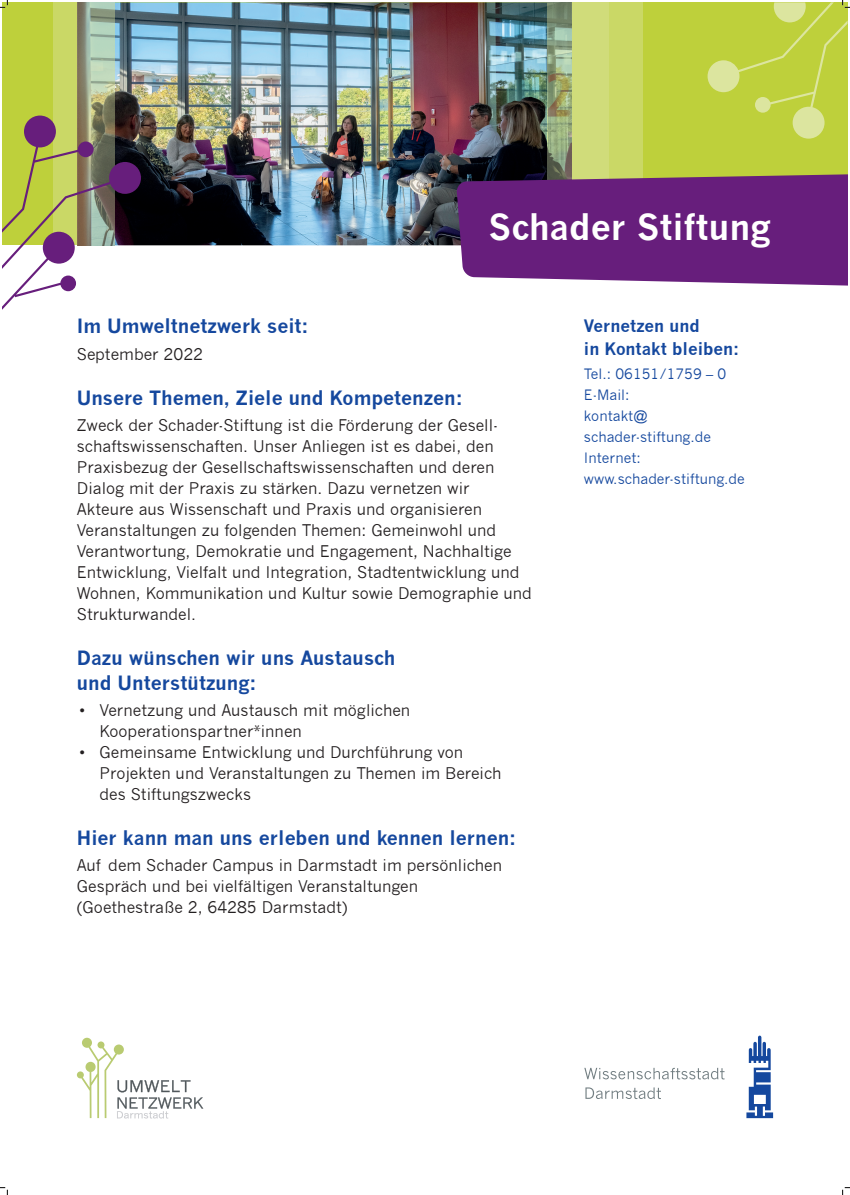
<style>
.page{position:relative;width:850px;height:1195px;background:#fff}
.page>*{position:absolute;margin:0;border:0;box-sizing:border-box;transform-origin:0 0}
.t1{font:700 35px "News Gothic";color:#fff}
.t2{font:700 19.25px/24.5px "News Gothic";color:#15489e}
.t3{font:700 16.8px/23.8px "News Gothic";color:#15489e}
.t4{font:15.75px/21px "News Gothic";color:#231f20}
.t5{font:14px/21px "News Gothic";color:#15489e}
</style>
<div class="page">
<div style="left:2px;top:2px;width:845px;height:243px;background:#bed03b"></div>
<div style="left:256px;top:2px;width:386px;height:243px;background:#cad866"></div>
<svg style="left:746px;top:1035px;width:26px;height:83px"></svg>
<svg style="left:584px;top:1067px;width:140px;height:12px"></svg>
<svg style="left:585px;top:1087px;width:75px;height:11px"></svg>
<img style="left:114px;top:2px;width:433px;height:243px">
<div style="left:53px;top:2px;width:25px;height:243px;background:#cad866"></div>
<img style="left:78px;top:2px;width:36px;height:113px">
<svg style="left:2px;top:115px;width:139px;height:194px"></svg>
<div style="left:571px;top:2px;width:37px;height:243px;background:#d0dc7a"></div>
<img style="left:547px;top:2px;width:24px;height:171px">
<svg style="left:456px;top:173px;width:391px;height:113px;background:#6e2d7f"></svg>
<svg style="left:77px;top:1037px;width:126px;height:81px"></svg>
<svg style="left:0;top:0;width:8px;height:8px"></svg>
<svg style="left:0;top:1187px;width:8px;height:7px"></svg>
<svg style="left:707px;top:0;width:142px;height:139px"></svg>
<svg style="left:842px;top:1187px;width:7px;height:7px"></svg>
<h1 class="t1" style="left:488px;top:206px;width:283px">Schader Stiftung</h1>
<p class="t2" style="left:77px;top:314px;width:233px">Im Umweltnetzwerk seit:</p>
<p class="t4" style="left:77px;top:343px;width:128px">September 2022</p>
<p class="t2" style="left:77px;top:385px;width:387px">Unsere Themen, Ziele und Kompetenzen:</p>
<p class="t4" style="left:77px;top:415px;width:456px">Zweck der Schader-Stiftung ist die Förderung der Gesell&shy;schaftswissenschaften. Unser Anliegen ist es dabei, den Praxisbezug der Gesellschaftswissenschaften und deren Dialog mit der Praxis zu stärken. Dazu vernetzen wir<br>Akteure aus Wissenschaft und Praxis und organisieren Veranstaltungen zu folgenden Themen: Gemeinwohl und Verantwortung, Demokratie und Engagement, Nachhaltige Entwicklung, Vielfalt und Integration, Stadtentwicklung und Wohnen, Kommunikation und Kultur sowie Demographie und Strukturwandel.</p>
<p class="t2" style="left:77px;top:645px;width:319px">Dazu wünschen wir uns Austausch und Unterstützung:</p>
<p class="t4" style="left:99px;top:699px;width:312px;text-indent:-20px">• Vernetzung und Austausch mit möglichen<br>Kooperationspartner*innen</p>
<p class="t4" style="left:99px;top:741px;width:403px;text-indent:-20px">• Gemeinsame Entwicklung und Durchführung von<br>Projekten und Veranstaltungen zu Themen im Bereich des Stiftungszwecks</p>
<p class="t2" style="left:77px;top:825px;width:440px">Hier kann man uns erleben und kennen lernen:</p>
<p class="t4" style="left:77px;top:855px;width:426px">Auf dem Schader Campus in Darmstadt im persönlichen<br>Gespräch und bei vielfältigen Veranstaltungen (Goethestraße 2, 64285 Darmstadt)</p>
<p class="t3" style="left:583px;top:313px;width:157px">Vernetzen und<br>in Kontakt bleiben:</p>
<p class="t5" style="left:583px;top:363px;width:162px">Tel.: 06151/1759 – 0<br>E-Mail:<br>kontakt@ schader-stiftung.de<br>Internet: www.schader-stiftung.de</p>
</div>
